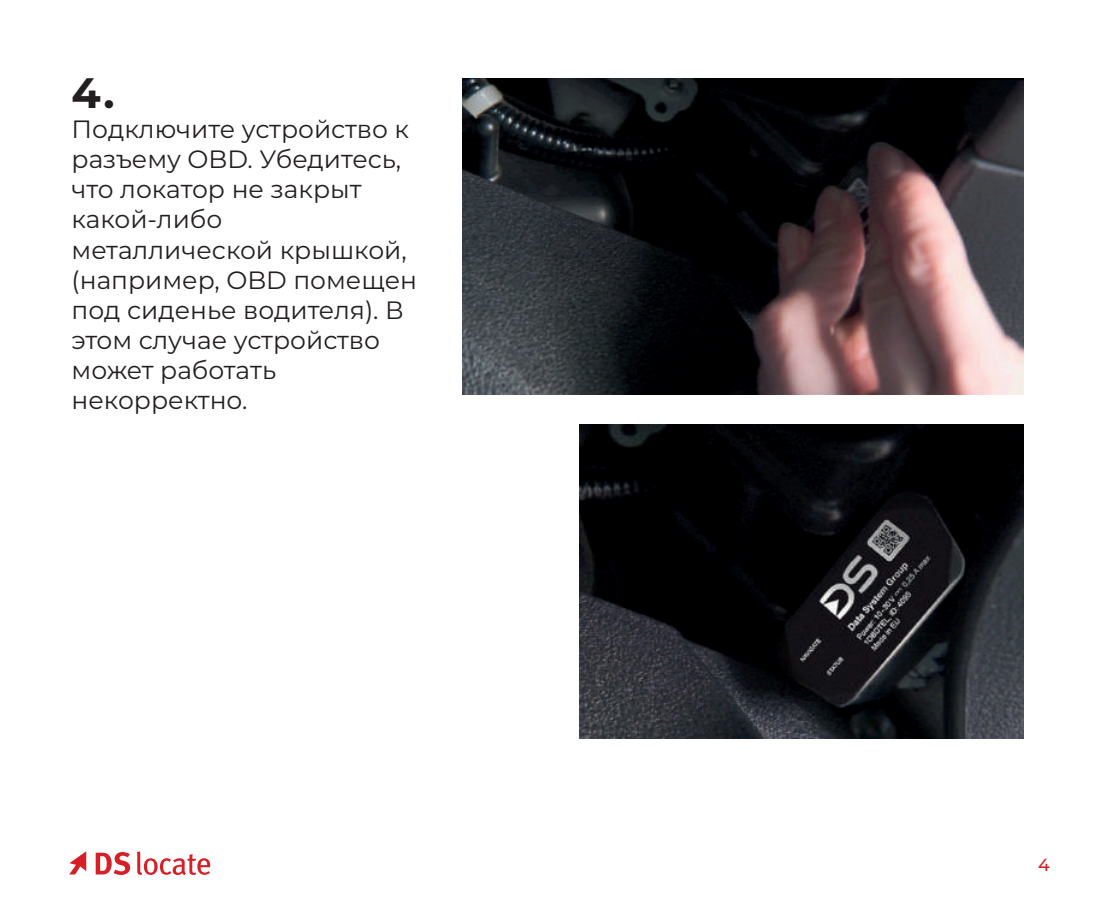
<style>
.page{position:relative;width:1099px;height:922px;background:#fff}
.page>*{position:absolute;margin:0;border:0;box-sizing:border-box;transform-origin:0 0}
.t1{font:700 42.5px "Montserrat";color:#231f20}
.t2{font:25px/30px "Montserrat";color:#231f20}
.t3{font:500 17.5px "Montserrat";color:#d61f26}
</style>
<div class="page">
<img style="left:462px;top:79px;width:561px;height:315px">
<img style="left:579px;top:424px;width:444px;height:314px">
<svg style="left:69px;top:851px;width:17px;height:23px"></svg>
<svg style="left:96px;top:852px;width:34px;height:22px"></svg>
<svg style="left:137px;top:851px;width:73px;height:23px"></svg>
<h1 class="t1" style="left:72px;top:63px;width:45px">4.</h1>
<p class="t2" style="left:72px;top:114px;width:347px">Подключите устройство к разъему OBD. Убедитесь, что локатор не закрыт какой-либо металлической крышкой, (например, OBD помещен под сиденье водителя). В этом случае устройство может работать некорректно.</p>
<p class="t3" style="left:1038px;top:852px;width:13px">4</p>
</div>
